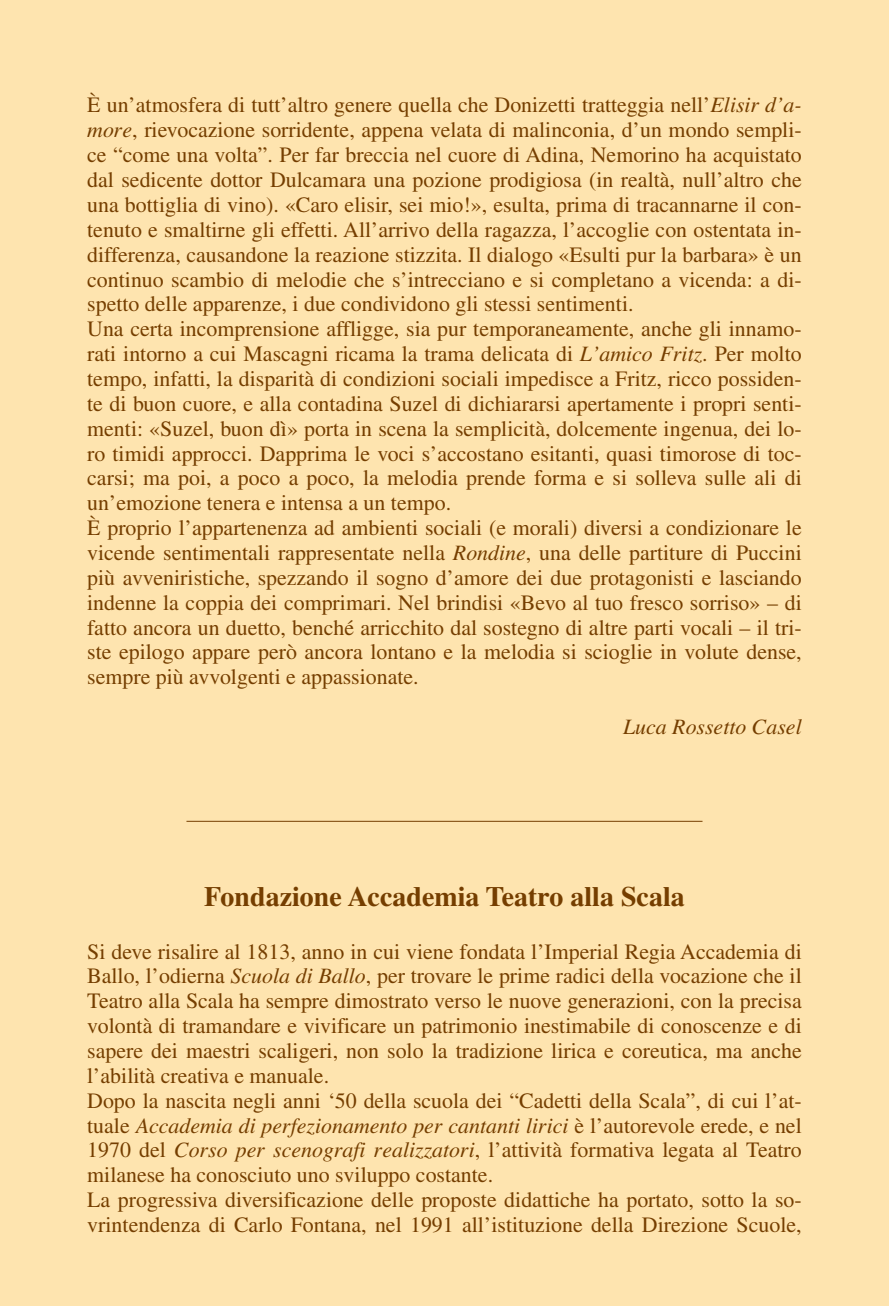
<style>
.page{position:relative;width:889px;height:1306px;background:#fff}
.page>*{position:absolute;margin:0;border:0;box-sizing:border-box;transform-origin:0 0}
.t1{font:700 28px "Times";color:#753e00}
.t2{font:21.88px/24.8px "Times";color:#753e00}
.t3{font:italic 21.88px "Times";color:#753e00}
.s1{font-style:italic}
</style>
<div class="page">
<div style="left:0;top:0;width:889px;height:1305px;background:#fee4af"></div>
<p class="t2" style="left:87px;top:95px;width:716px">È un’atmosfera di tutt’altro genere quella che Donizetti tratteggia nell’<span class="s1">Elisir d’a&shy;more</span>, rievocazione sorridente, appena velata di malinconia, d’un mondo sempli&shy;ce “come una volta”. Per far breccia nel cuore di Adina, Nemorino ha acquistato dal sedicente dottor Dulcamara una pozione prodigiosa (in realtà, null’altro che una bottiglia di vino). «Caro elisir, sei mio!», esulta, prima di tracannarne il con&shy;tenuto e smaltirne gli effetti. All’arrivo della ragazza, l’accoglie con ostentata in&shy;differenza, causandone la reazione stizzita. Il dialogo «Esulti pur la barbara» è un continuo scambio di melodie che s’intrecciano e si completano a vicenda: a di&shy;spetto delle apparenze, i due condividono gli stessi sentimenti.<br>Una certa incomprensione affligge, sia pur temporaneamente, anche gli innamo&shy;rati intorno a cui Mascagni ricama la trama delicata di <span class="s1">L’amico Fritz</span>. Per molto tempo, infatti, la disparità di condizioni sociali impedisce a Fritz, ricco possiden&shy;te di buon cuore, e alla contadina Suzel di dichiararsi apertamente i propri senti&shy;menti: «Suzel, buon dì» porta in scena la semplicità, dolcemente ingenua, dei lo&shy;ro timidi approcci. Dapprima le voci s’accostano esitanti, quasi timorose di toc&shy;carsi; ma poi, a poco a poco, la melodia prende forma e si solleva sulle ali di un’emozione tenera e intensa a un tempo.<br>È proprio l’appartenenza ad ambienti sociali (e morali) diversi a condizionare le vicende sentimentali rappresentate nella <span class="s1">Rondine</span>, una delle partiture di Puccini più avveniristiche, spezzando il sogno d’amore dei due protagonisti e lasciando indenne la coppia dei comprimari. Nel brindisi «Bevo al tuo fresco sorriso» – di fatto ancora un duetto, benché arricchito dal sostegno di altre parti vocali – il tri&shy;ste epilogo appare però ancora lontano e la melodia si scioglie in volute dense, sempre più avvolgenti e appassionate.</p>
<p class="t3" style="left:623px;top:713px;width:180px">Luca Rossetto Casel</p>
<p class="t1" style="left:204px;top:879px;width:482px">Fondazione Accademia Teatro alla Scala</p>
<p class="t2" style="left:87px;top:941px;width:716px">Si deve risalire al 1813, anno in cui viene fondata l’Imperial Regia Accademia di Ballo, l’odierna <span class="s1">Scuola di Ballo</span>, per trovare le prime radici della vocazione che il Teatro alla Scala ha sempre dimostrato verso le nuove generazioni, con la precisa volontà di tramandare e vivificare un patrimonio inestimabile di conoscenze e di sapere dei maestri scaligeri, non solo la tradizione lirica e coreutica, ma anche l’abilità creativa e manuale.<br>Dopo la nascita negli anni ‘50 della scuola dei “Cadetti della Scala”, di cui l’at&shy;tuale <span class="s1">Accademia di perfezionamento per cantanti lirici</span> è l’autorevole erede, e nel 1970 del <span class="s1">Corso per scenografi realizzatori</span>, l’attività formativa legata al Teatro milanese ha conosciuto uno sviluppo costante.<br>La progressiva diversificazione delle proposte didattiche ha portato, sotto la so&shy;vrintendenza di Carlo Fontana, nel 1991 all’istituzione della Direzione Scuole,</p>
</div>
